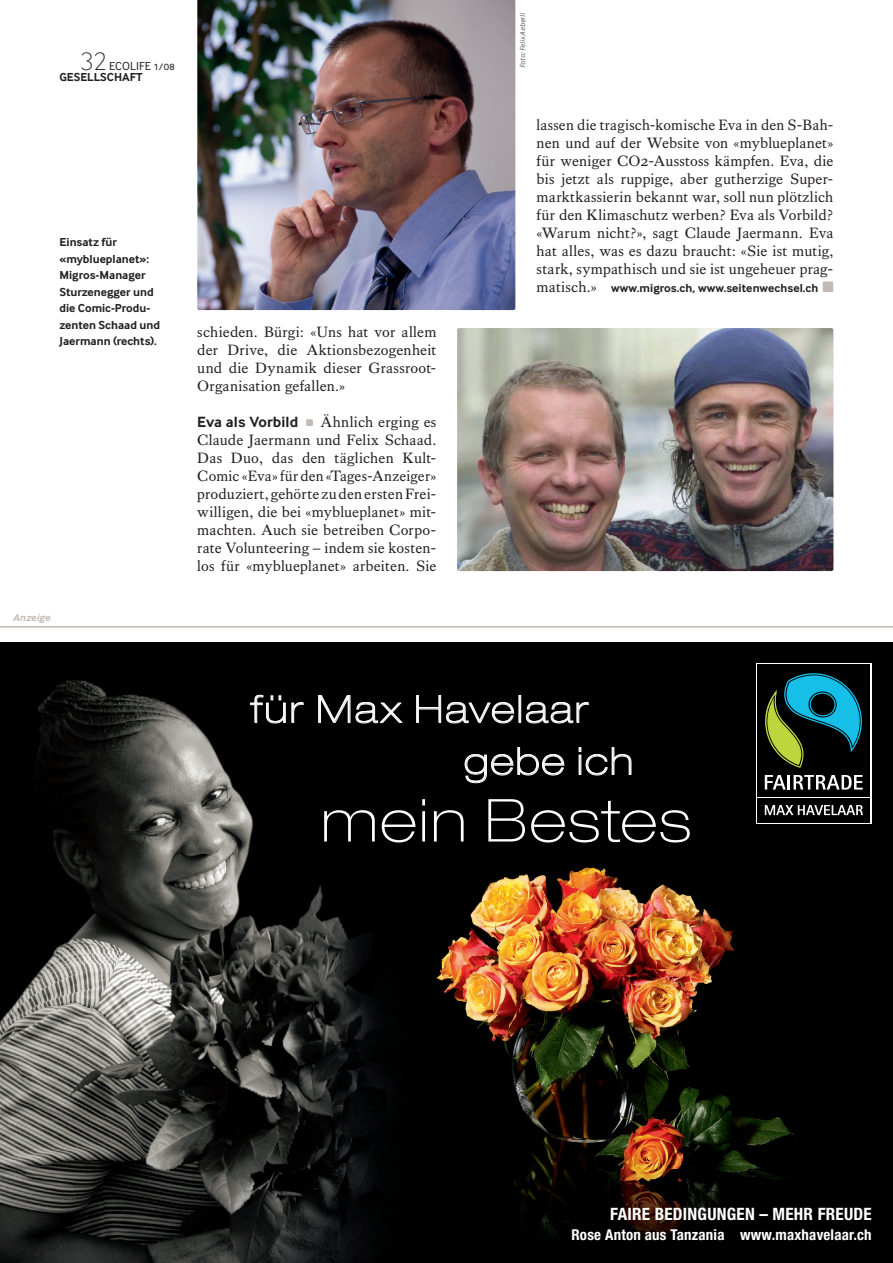
<style>
.page{position:relative;width:893px;height:1263px;background:#fff}
.page>*{position:absolute;margin:0;border:0;box-sizing:border-box;transform-origin:0 0}
.t1{font:100 expanded 59.4px "Helvetica Neue";letter-spacing:.035em;color:#fff}
.t2{font:100 expanded 37.65px "Helvetica Neue";letter-spacing:.065em;color:#fff}
.t3{font:700 condensed 17.1px "Helvetica Neue";letter-spacing:.015em;color:#fff}
.t4{font:15.3px/18px "Kings Caslon Typo";letter-spacing:.01em;color:#231f20;text-align:justify}
.t5{font:700 15.3px "Inter Face Corp";letter-spacing:.005em;color:#231f20}
.t6{font:700 condensed 14.85px "Helvetica Neue";letter-spacing:.015em;color:#fff}
.t7{font:700 12px/16.5px "Inter Face Corp";color:#231f20}
.t8{font:italic 700 10.5px "Inter Face Corp";letter-spacing:.005em;color:#c5bab3}
.t9{font:italic 7.5px "Inter Face Corp";color:#57585a}
.s1{font-weight:100;font-size:26.25px}
.s2{font-weight:400}
.s3{font-family:"Kings Caslon Typo";font-weight:400;font-size:15.3px}
</style>
<div class="page">
<div style="left:306px;top:419px;width:7px;height:7px;background:#c5bab3"></div>
<img style="left:457px;top:328px;width:376px;height:243px">
<img style="left:197px;top:0;width:318px;height:310px">
<div style="left:823px;top:281px;width:10px;height:11px;background:#c5bab3"></div>
<img style="left:0;top:642px;width:893px;height:621px">
<svg style="left:464px;top:747px;width:101px;height:36px"></svg>
<svg style="left:579px;top:747px;width:53px;height:29px"></svg>
<svg style="left:250px;top:695px;width:54px;height:29px"></svg>
<svg style="left:318px;top:695px;width:85px;height:29px"></svg>
<svg style="left:416px;top:695px;width:98px;height:29px"></svg>
<svg style="left:526px;top:702px;width:63px;height:22px"></svg>
<div style="left:756px;top:663px;width:116px;height:161px;background:linear-gradient(to right,#fff,#fff)"></div>
<div style="left:757px;top:665px;width:113px;height:132px;background:#000"></div>
<div style="left:757px;top:798px;width:113px;height:24px;background:#000"></div>
<svg style="left:765px;top:775px;width:98px;height:14px"></svg>
<svg style="left:765px;top:805px;width:98px;height:10px"></svg>
<svg style="left:765px;top:673px;width:97px;height:95px"></svg>
<hr style="left:0;top:626px;width:893px;height:1px;background:#c5bab3">
<p class="t7" style="left:60px;top:61px;width:116px;line-height:10.5px;text-indent:21px"><span class="s1">32</span> <span class="s2">ECOLIFE 1/08<br></span>GESELLSCHAFT</p>
<p class="t7" style="left:60px;top:234px;width:102px">Einsatz für «myblueplanet»:<br>Migros-Manager<br>Sturzenegger und die Comic-Produ&shy;zenten Schaad und<br>Jaermann (rechts).</p>
<p class="t8" style="left:13px;top:611px;width:39px">Anzeige</p>
<p class="t4" style="left:197px;top:323px;width:241px">schieden. Bürgi: «Uns hat vor allem der Drive, die Aktionsbezogenheit und die Dynamik dieser Grassroot-Organisation gefallen.»</p>
<p class="t5" style="left:197px;top:413px;width:102px">Eva als Vorbild</p>
<p class="t4" style="left:197px;top:413px;width:241px;text-indent:123px">Ähnlich erging es Claude Jaermann und Felix Schaad.<br>Das Duo, das den täglichen Kult-Comic «Eva» für den «Tages-Anzeiger» produziert, gehörte zu den ersten Frei&shy;willigen, die bei «myblueplanet» mit&shy;machten. Auch sie betreiben Corpo&shy;rate Volunteering – indem sie kosten&shy;los für «myblueplanet» arbeiten. Sie</p>
<p class="t9" style="left:518px;top:68px;width:56px;rotate:-90deg">Foto: Felix Aeberli</p>
<p class="t4" style="left:537px;top:116px;width:298px">lassen die tragisch-komische Eva in den S-Bah&shy;nen und auf der Website von «myblueplanet» für weniger CO2-Ausstoss kämpfen. Eva, die bis jetzt als ruppige, aber gutherzige Super&shy;marktkassierin bekannt war, soll nun plötzlich für den Klimaschutz werben? Eva als Vorbild? «Warum nicht?», sagt Claude Jaermann. Eva hat alles, was es dazu braucht: «Sie ist mutig, stark, sympathisch und sie ist ungeheuer prag-</p>
<p class="t7" style="left:537px;top:280px;width:283px"><span class="s3">matisch.»</span> www.migros.ch, www.seitenwechsel.ch</p>
<h2 class="t2" style="left:251px;top:687px;width:339px">für Max Havelaar</h2>
<h2 class="t2" style="left:464px;top:739px;width:170px">gebe ich</h2>
<h1 class="t1" style="left:321px;top:785px;width:372px">mein Bestes</h1>
<p class="t3" style="left:610px;top:1203px;width:263px">FAIRE BEDINGUNGEN – MEHR FREUDE</p>
<p class="t6" style="left:571px;top:1225px;width:302px">Rose Anton aus Tanzania www.maxhavelaar.ch</p>
</div>
